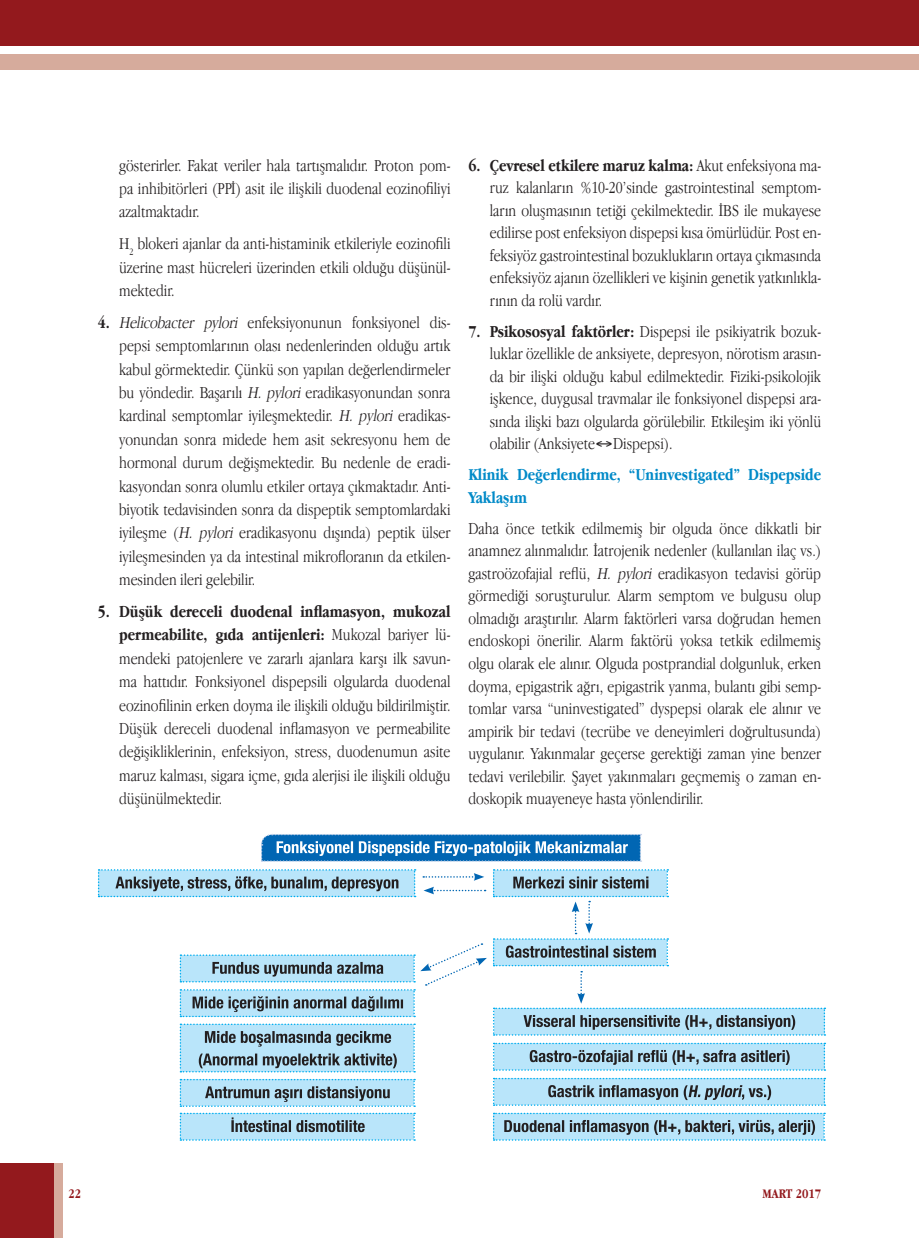
<style>
.page{position:relative;width:919px;height:1238px;background:#fff}
.page>*{position:absolute;margin:0;border:0;box-sizing:border-box;transform-origin:0 0}
.t1{font:300 17.25px/22.5px "Apple Garamond";color:#231f20;text-align:justify}
.t2{font:700 17.25px/22.5px "Apple Garamond";color:#008ac8}
.t3{font:700 13.5px "Apple Garamond";color:#93191d}
.s1{font-weight:700}
.s2{font-style:italic}
</style>
<div class="page">
<div style="left:0;top:1163px;width:54px;height:74px;background:#93191d"></div>
<div style="left:54px;top:1163px;width:8px;height:74px;background:#d6ab9c"></div>
<div style="left:0;top:54px;width:918px;height:15px;background:#d6ab9c"></div>
<div style="left:0;top:0;width:918px;height:45px;background:#93191d"></div>
<svg style="left:261px;top:834px;width:380px;height:27px"></svg>
<svg style="left:98px;top:869px;width:317px;height:28px"></svg>
<svg style="left:493px;top:1042px;width:332px;height:28px"></svg>
<svg style="left:493px;top:1077px;width:332px;height:28px"></svg>
<svg style="left:493px;top:1112px;width:332px;height:28px"></svg>
<svg style="left:180px;top:1078px;width:235px;height:28px"></svg>
<svg style="left:180px;top:1112px;width:235px;height:28px"></svg>
<svg style="left:180px;top:1023px;width:235px;height:49px"></svg>
<svg style="left:423px;top:873px;width:61px;height:7px"></svg>
<svg style="left:493px;top:869px;width:332px;height:166px"></svg>
<svg style="left:423px;top:886px;width:62px;height:8px"></svg>
<svg style="left:180px;top:943px;width:307px;height:74px"></svg>
<p class="t1" style="left:119px;top:153px;width:333px;line-height:23.4px">gösterirler. Fakat veriler hala tartışmalıdır. Proton pom&shy;pa inhibitörleri (PPİ) asit ile ilişkili duodenal eozinofiliyi azaltmaktadır.</p>
<p class="t1" style="left:119px;top:232px;width:333px;line-height:23.4px">H<sub>2</sub> blokeri ajanlar da anti-histaminik etkileriyle eozinofili üzerine mast hücreleri üzerinden etkili olduğu düşünül&shy;mektedir.</p>
<p class="t1" style="left:119px;top:310px;width:333px;line-height:23.4px;text-indent:-21px"><span class="s1">4.</span> <span class="s2">Helicobacter pylori</span> enfeksiyonunun fonksiyonel dis&shy;pepsi semptomlarının olası nedenlerinden olduğu artık kabul görmektedir. Çünkü son yapılan değerlendirmeler bu yöndedir. Başarılı <span class="s2">H. pylori</span> eradikasyonundan sonra kardinal semptomlar iyileşmektedir. <span class="s2">H. pylori</span> eradikas&shy;yonundan sonra midede hem asit sekresyonu hem de hormonal durum değişmektedir. Bu nedenle de eradi&shy;kasyondan sonra olumlu etkiler ortaya çıkmaktadır. Anti&shy;biyotik tedavisinden sonra da dispeptik semptomlardaki iyileşme (<span class="s2">H. pylori</span> eradikasyonu dışında) peptik ülser iyileşmesinden ya da intestinal mikrofloranın da etkilen&shy;mesinden ileri gelebilir.</p>
<p class="t1" style="left:119px;top:599px;width:333px;line-height:23.4px;text-indent:-21px"><span class="s1">5. Düşük dereceli duodenal inflamasyon, mukozal permeabilite, gıda antijenleri:</span> Mukozal bariyer lü&shy;mendeki patojenlere ve zararlı ajanlara karşı ilk savun&shy;ma hattıdır. Fonksiyonel dispepsili olgularda duodenal eozinofilinin erken doyma ile ilişkili olduğu bildirilmiştir.<br>Düşük dereceli duodenal inflamasyon ve permeabilite değişikliklerinin, enfeksiyon, stress, duodenumun asite maruz kalması, sigara içme, gıda alerjisi ile ilişkili olduğu düşünülmektedir.</p>
<p class="t1" style="left:489px;top:153px;width:333px;text-indent:-21px"><span class="s1">6. Çevresel etkilere maruz kalma:</span> Akut enfeksiyona ma&shy;ruz kalanların %10-20’sinde gastrointestinal semptom&shy;ların oluşmasının tetiği çekilmektedir. İBS ile mukayese edilirse post enfeksiyon dispepsi kısa ömürlüdür. Post en&shy;feksiyöz gastrointestinal bozuklukların ortaya çıkmasında enfeksiyöz ajanın özellikleri ve kişinin genetik yatkınlıkla&shy;rının da rolü vardır.</p>
<p class="t1" style="left:489px;top:320px;width:333px;text-indent:-21px"><span class="s1">7. Psikososyal faktörler:</span> Dispepsi ile psikiyatrik bozuk&shy;luklar özellikle de anksiyete, depresyon, nörotism arasın&shy;da bir ilişki olduğu kabul edilmektedir. Fiziki-psikolojik işkence, duygusal travmalar ile fonksiyonel dispepsi ara&shy;sında ilişki bazı olgularda görülebilir. Etkileşim iki yönlü olabilir (Anksiyete↔Dispepsi).</p>
<p class="t2" style="left:468px;top:463px;width:354px">Klinik Değerlendirme, “Uninvestigated” Dispepside<br>Yaklaşım</p>
<p class="t1" style="left:468px;top:517px;width:354px">Daha önce tetkik edilmemiş bir olguda önce dikkatli bir anamnez alınmalıdır. İatrojenik nedenler (kullanılan ilaç vs.) gastroözofajial reflü, <span class="s2">H. pylori</span> eradikasyon tedavisi görüp görmediği soruşturulur. Alarm semptom ve bulgusu olup olmadığı araştırılır. Alarm faktörleri varsa doğrudan hemen endoskopi önerilir. Alarm faktörü yoksa tetkik edilmemiş olgu olarak ele alınır. Olguda postprandial dolgunluk, erken doyma, epigastrik ağrı, epigastrik yanma, bulantı gibi semp&shy;tomlar varsa “uninvestigated” dyspepsi olarak ele alınır ve ampirik bir tedavi (tecrübe ve deneyimleri doğrultusunda) uygulanır. Yakınmalar geçerse gerektiği zaman yine benzer tedavi verilebilir. Şayet yakınmaları geçmemiş o zaman en&shy;doskopik muayeneye hasta yönlendirilir.</p>
<p class="t3" style="left:68px;top:1186px;width:14px">22</p>
<p class="t3" style="left:762px;top:1186px;width:60px">MART 2017</p>
</div>
